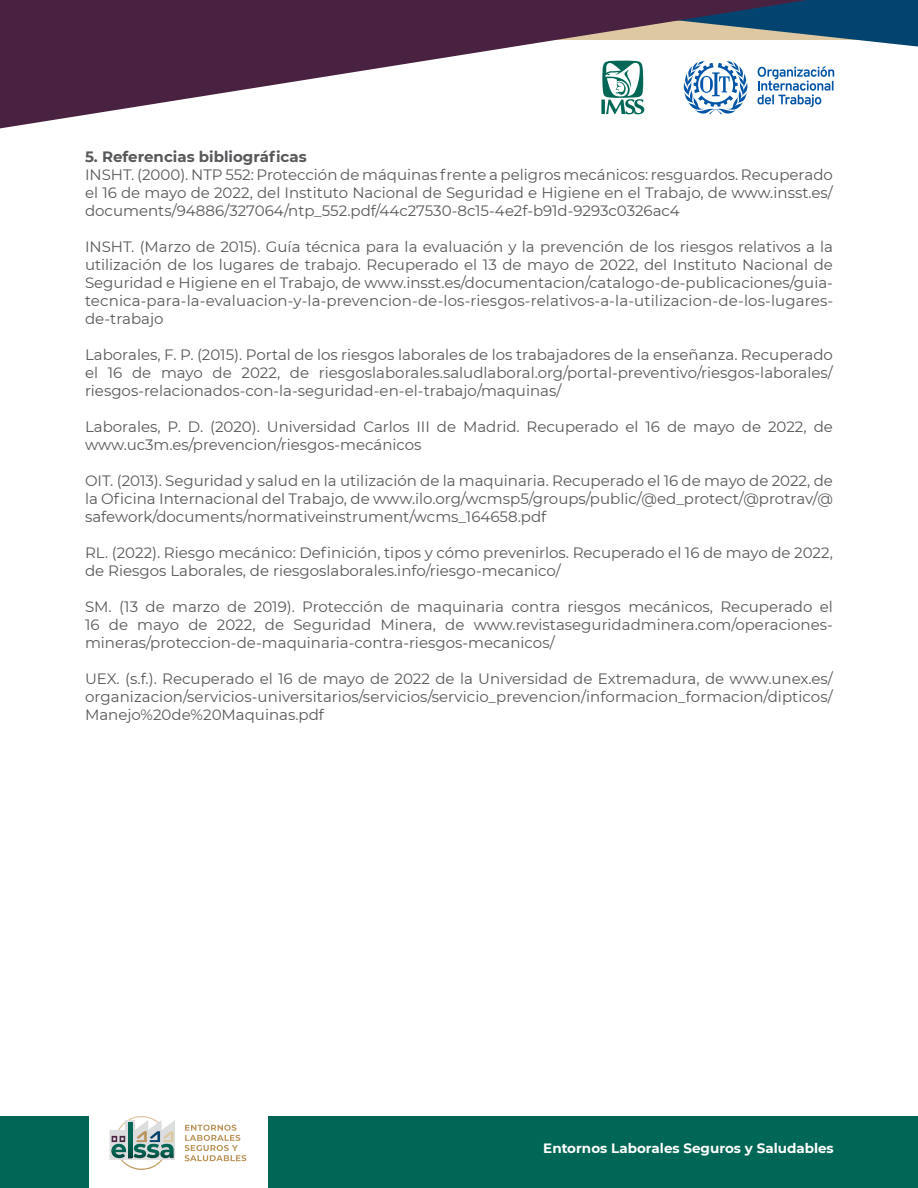
<style>
.page{position:relative;width:918px;height:1188px;background:#fff}
.page>*{position:absolute;margin:0;border:0;box-sizing:border-box;transform-origin:0 0}
.t1{font:15px/18px "Montserrat";color:#57585a;text-align:justify}
.t2{font:700 15px "Montserrat";color:#57585a}
.t3{font:700 13.5px "Montserrat";color:#fff}
</style>
<div class="page">
<div style="left:268px;top:1116px;width:650px;height:72px;background:#006756"></div>
<div style="left:0;top:1116px;width:88px;height:72px;background:#006756"></div>
<svg style="left:0;top:0;width:918px;height:129px"></svg>
<svg style="left:185px;top:1125px;width:61px;height:36px"></svg>
<svg style="left:110px;top:1116px;width:65px;height:54px"></svg>
<p class="t2" style="left:85px;top:146px;width:223px">5. Referencias bibliográficas</p>
<p class="t1" style="left:85px;top:165px;width:749px">INSHT. (2000). NTP 552: Protección de máquinas frente a peligros mecánicos: resguardos. Recuperado el 16 de mayo de 2022, del Instituto Nacional de Seguridad e Higiene en el Trabajo, de www.insst.es/ documents/94886/327064/ntp_552.pdf/44c27530-8c15-4e2f-b91d-9293c0326ac4</p>
<p class="t1" style="left:85px;top:237px;width:750px">INSHT. (Marzo de 2015). Guía técnica para la evaluación y la prevención de los riesgos relativos a la utilización de los lugares de trabajo. Recuperado el 13 de mayo de 2022, del Instituto Nacional de Seguridad e Higiene en el Trabajo, de www.insst.es/documentacion/catalogo-de-publicaciones/guia&shy;tecnica-para-la-evaluacion-y-la-prevencion-de-los-riesgos-relativos-a-la-utilizacion-de-los-lugares&shy;de-trabajo</p>
<p class="t1" style="left:85px;top:345px;width:749px">Laborales, F. P. (2015). Portal de los riesgos laborales de los trabajadores de la enseñanza. Recuperado el 16 de mayo de 2022, de riesgoslaborales.saludlaboral.org/portal-preventivo/riesgos-laborales/ riesgos-relacionados-con-la-seguridad-en-el-trabajo/maquinas/</p>
<p class="t1" style="left:85px;top:417px;width:749px">Laborales, P. D. (2020). Universidad Carlos III de Madrid. Recuperado el 16 de mayo de 2022, de www.uc3m.es/prevencion/riesgos-mecánicos</p>
<p class="t1" style="left:85px;top:471px;width:749px">OIT. (2013). Seguridad y salud en la utilización de la maquinaria. Recuperado el 16 de mayo de 2022, de la Oficina Internacional del Trabajo, de www.ilo.org/wcmsp5/groups/public/@ed_protect/@protrav/@ safework/documents/normativeinstrument/wcms_164658.pdf</p>
<p class="t1" style="left:85px;top:543px;width:749px">RL. (2022). Riesgo mecánico: Definición, tipos y cómo prevenirlos. Recuperado el 16 de mayo de 2022, de Riesgos Laborales, de riesgoslaborales.info/riesgo-mecanico/</p>
<p class="t1" style="left:85px;top:597px;width:749px">SM. (13 de marzo de 2019). Protección de maquinaria contra riesgos mecánicos, Recuperado el 16 de mayo de 2022, de Seguridad Minera, de www.revistaseguridadminera.com/operaciones&shy;mineras/proteccion-de-maquinaria-contra-riesgos-mecanicos/</p>
<p class="t1" style="left:85px;top:669px;width:749px">UEX. (s.f.). Recuperado el 16 de mayo de 2022 de la Universidad de Extremadura, de www.unex.es/ organizacion/servicios-universitarios/servicios/servicio_prevencion/informacion_formacion/dipticos/ Manejo%20de%20Maquinas.pdf</p>
<p class="t3" style="left:543px;top:1138px;width:292px">Entornos Laborales Seguros y Saludables</p>
</div>
